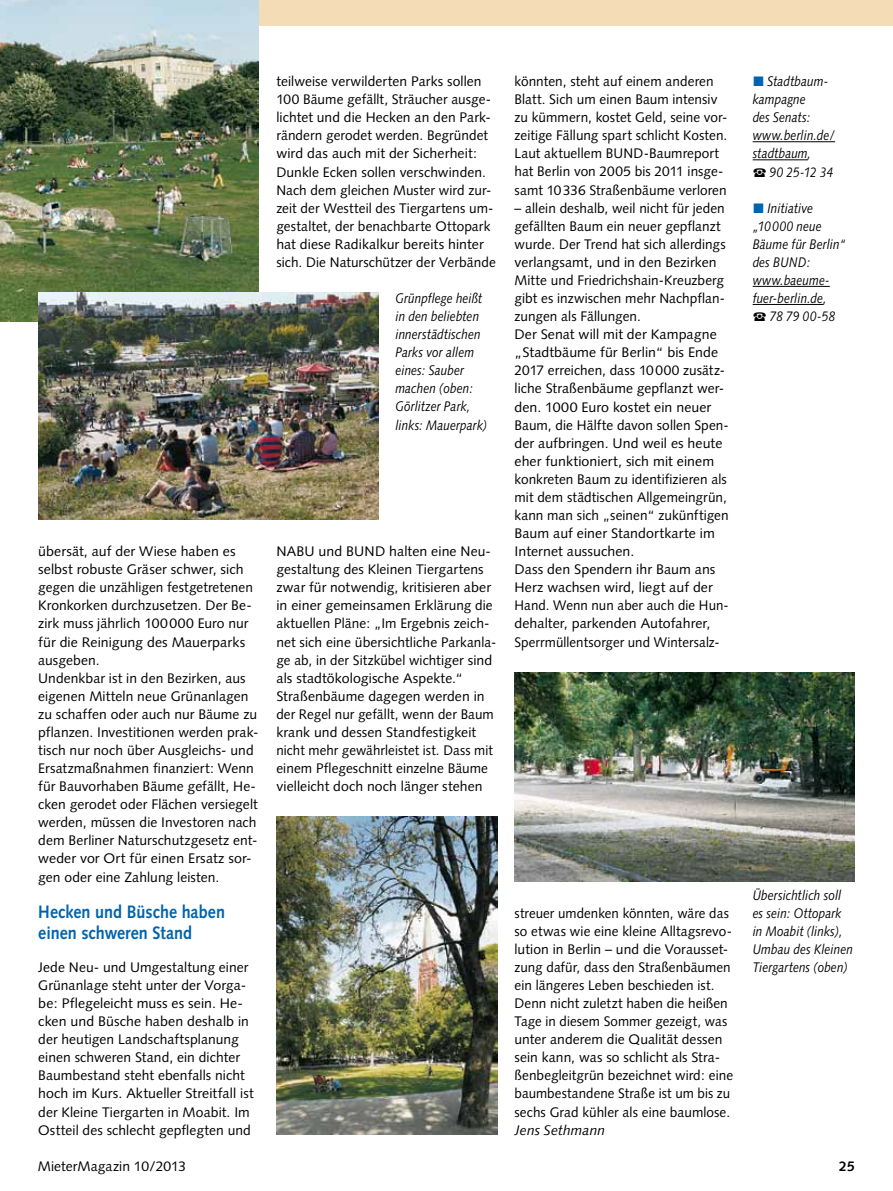
<style>
.page{position:relative;width:893px;height:1191px;background:#fff}
.page>*{position:absolute;margin:0;border:0;box-sizing:border-box;transform-origin:0 0}
.t1{font:700 18px/21px "Syntax";color:#0064ad;scale:.9 1}
.t2{font:13.8px/18px "Syntax";letter-spacing:.005em;color:#000}
.t3{font:13.8px/18px "Syntax";letter-spacing:.005em;color:#000;scale:.96 1}
.t4{font:italic 13.8px/18px "Syntax";letter-spacing:.005em;color:#000;scale:.85 1}
.t5{font:italic 13.8px "Syntax";letter-spacing:.005em;color:#000}
.t6{font:700 13.8px "Syntax";color:#000}
.s1{font-family:"European Pi Three";font-style:normal;color:#0064ad}
.s2{font-family:"European Pi Three";font-style:normal}
</style>
<div class="page">
<div style="left:0;top:0;width:893px;height:26px;background:#f3dcb6"></div>
<img style="left:277px;top:816px;width:221px;height:318px">
<img style="left:514px;top:672px;width:341px;height:209px">
<img style="left:0;top:0;width:259px;height:321px">
<img style="left:38px;top:292px;width:340px;height:228px">
<hr style="left:753px;top:141px;width:82px;height:1px;background:#000">
<hr style="left:753px;top:159px;width:55px;height:1px;background:#000">
<hr style="left:753px;top:286px;width:77px;height:1px;background:#000">
<hr style="left:753px;top:304px;width:70px;height:1px;background:#000">
<p class="t2" style="left:276px;top:72px;width:221px">teilweise verwilderten Parks sollen 100 Bäume gefällt, Sträucher ausge&shy;lichtet und die Hecken an den Park&shy;rändern gerodet werden. Be gründet wird das auch mit der Sicherheit:<br>Dunkle Ecken sollen verschwinden.<br>Nach dem gleichen Muster wird zur&shy;zeit der Westteil des Tiergartens um&shy;gestaltet, der benachbarte Ottopark hat diese Radikalkur bereits hinter sich. Die Naturschützer der Verbände</p>
<p class="t4" style="left:395px;top:289px;width:109px">Grünpflege heißt in den beliebten innerstädtischen<br>Parks vor allem eines: Sauber machen (oben:<br>Görlitzer Park, links: Mauerpark)</p>
<p class="t2" style="left:38px;top:542px;width:222px">übersät, auf der Wiese haben es selbst robuste Gräser schwer, sich gegen die unzähligen festgetretenen Kronkorken durchzusetzen. Der Be&shy;zirk muss jährlich 100 000 Euro nur für die Reinigung des Mauerparks ausgeben.<br>Undenkbar ist in den Bezirken, aus eigenen Mitteln neue Grünanlagen zu schaffen oder auch nur Bäume zu pflanzen. Investitionen werden prak&shy;tisch nur noch über Ausgleichs- und Ersatzmaßnahmen finanziert: Wenn für Bauvorhaben Bäume gefällt, He&shy;cken gerodet oder Flächen versiegelt werden, müssen die Investoren nach dem Berliner Naturschutzgesetz ent&shy;weder vor Ort für einen Ersatz sor&shy;gen oder eine Zahlung leisten.</p>
<h1 class="t1" style="left:38px;top:901px;width:209px">Hecken und büsche haben einen schweren Stand</h1>
<p class="t2" style="left:38px;top:958px;width:217px">Jede Neu- und Umgestaltung einer Grünanlage steht unter der Vorga&shy;be: Pflegeleicht muss es sein. He&shy;cken und Büsche haben deshalb in der heutigen Landschaftsplanung einen schweren Stand, ein dichter Baumbestand steht ebenfalls nicht hoch im Kurs. Aktueller Streitfall ist der Kleine Tiergarten in Moabit. Im Ostteil des schlecht gepflegten und</p>
<p class="t2" style="left:276px;top:542px;width:221px">NABU und BUND halten eine Neu&shy;gestaltung des Kleinen Tiergartens zwar für notwendig, kritisieren aber in einer gemeinsamen Erklärung die aktuellen Pläne: „Im Ergebnis zeich&shy;net sich eine übersichtliche Parkanla&shy;ge ab, in der Sitzkübel wich tiger sind als stadtökologische Aspekte.“ Straßenbäume dagegen werden in der Regel nur gefällt, wenn der Baum krank und dessen Standfestigkeit nicht mehr gewährleistet ist. Dass mit einem Pflegeschnitt einzelne Bäume vielleicht doch noch länger stehen</p>
<p class="t2" style="left:514px;top:72px;width:214px">könnten, steht auf einem anderen Blatt. Sich um einen Baum intensiv zu kümmern, kostet Geld, seine vor&shy;zeitige Fällung spart schlicht Kosten.<br>Laut aktuellem BUND-Baumreport hat Berlin von 2005 bis 2011 insge&shy;samt 10 336 Straßenbäume verloren</p>
<p class="t2" style="left:514px;top:199px;width:216px">– allein deshalb, weil nicht für jeden gefällten Baum ein neuer gepflanzt wurde. Der Trend hat sich allerdings verlangsamt, und in den Bezirken Mitte und Friedrichshain-Kreuzberg gibt es inzwischen mehr Nachpflan&shy;zungen als Fällungen.<br>Der Senat will mit der Kampagne „Stadtbäume für Berlin“ bis Ende 2017 erreichen, dass 10 000 zusätz&shy;liche Straßenbäume gepflanzt wer&shy;den. 1000 Euro kostet ein neuer Baum, die Hälfte davon sollen Spen&shy;der aufbringen. Und weil es heute eher funktioniert, sich mit einem konkreten Baum zu identifizieren als mit dem städtischen Allgemeingrün, kann man sich „seinen“ zukünftigen Baum auf einer Standortkarte im Internet aussuchen.<br>Dass den Spendern ihr Baum ans Herz wachsen wird, liegt auf der Hand. Wenn nun aber auch die Hun&shy;dehalter, parkenden Autofahrer, Sperrmüllentsorger und Wintersalz-</p>
<p class="t3" style="left:514px;top:904px;width:229px">streuer umdenken könnten, wäre das so etwas wie eine kleine Alltagsrevo&shy;lution in Berlin – und die Vorausset&shy;zung dafür, dass den Straßenbäumen ein längeres Leben beschieden ist.<br>Denn nicht zuletzt haben die heißen Tage in diesem Sommer gezeigt, was unter anderem die Qualität dessen sein kann, was so schlicht als Stra&shy;ßenbegleitgrün bezeichnet wird: eine baumbestandene Straße ist um bis zu sechs Grad kühler als eine baumlose.</p>
<p class="t5" style="left:514px;top:1121px;width:92px">Jens Sethmann</p>
<p class="t4" style="left:753px;top:72px;width:98px"><span class="s1">L</span> Stadtbaum&shy;kampagne<br>des Senats: www.berlin.de/ stadtbaum,<br><span class="s2">S</span> 90 25-12 34</p>
<p class="t4" style="left:753px;top:199px;width:111px"><span class="s1">L</span> Initiative<br>„10 000 neue<br>Bäume für Berlin“ des BUND: www.baeume&shy;fuer-berlin.de,<br><span class="s2">S</span> 78 79 00-58</p>
<p class="t4" style="left:753px;top:885px;width:119px">Übersichtlich soll es sein: Ottopark in Moabit (links),<br>Umbau des Kleinen<br>Tiergartens (oben)</p>
<p class="t2" style="left:38px;top:1157px;width:150px">MieterMagazin 10/2013</p>
<p class="t6" style="left:839px;top:1158px;width:17px">25</p>
</div>
